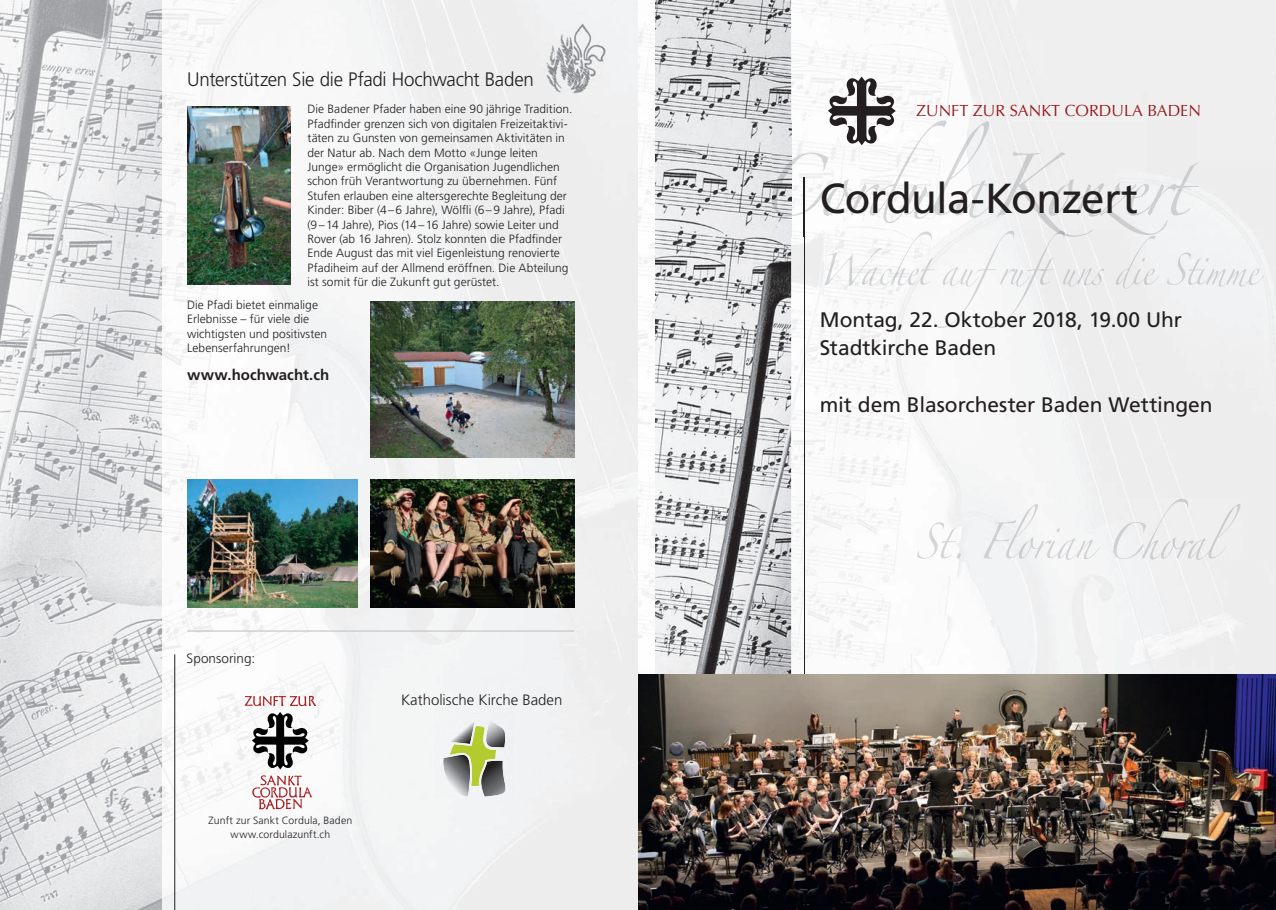
<style>
.page{position:relative;width:1276px;height:910px;background:#fff}
.page>*{position:absolute;margin:0;border:0;box-sizing:border-box;transform-origin:0 0}
.t1{font:42px "Frutiger LT";letter-spacing:-.015em;color:#231f20}
.t2{font:21px/28.5px "Frutiger LT";letter-spacing:-.005em;color:#231f20}
.t3{font:300 19.5px "Frutiger LT";letter-spacing:-.015em;color:#231f20;scale:.96 1}
.t4{font:16.2px "Optima";color:#94191c}
.t5{font:300 15px "Frutiger LT";color:#231f20}
.t6{font:700 15px "Frutiger LT";letter-spacing:.005em;color:#231f20}
.t7{font:300 13.5px "Frutiger LT";letter-spacing:.005em;color:#231f20}
.t8{font:300 12px/14.4px "Frutiger LT";color:#231f20}
.t9{font:300 10.5px/13.5px "Frutiger LT";letter-spacing:.01em;color:#231f20;text-align:center}
</style>
<div class="page">
<img style="left:0;top:0;width:791px;height:910px">
<div style="left:402px;top:694px;width:159px;height:11px;background:#f2f3f4"></div>
<img style="left:791px;top:237px;width:59px;height:437px">
<hr style="left:804px;top:177px;width:1px;height:733px;background:#231f20">
<img style="left:791px;top:120px;width:356px;height:117px">
<img style="left:1147px;top:120px;width:51px;height:111px">
<img style="left:772px;top:120px;width:19px;height:117px">
<img style="left:804px;top:177px;width:1px;height:60px">
<hr style="left:174px;top:654px;width:1px;height:256px;background:#231f20">
<img style="left:917px;top:499px;width:323px;height:61px">
<img style="left:824px;top:231px;width:440px;height:97px">
<img style="left:824px;top:231px;width:374px;height:6px">
<div style="left:432px;top:706px;width:83px;height:93px;background:#f2f3f4"></div>
<img style="left:440px;top:715px;width:68px;height:84px">
<svg style="left:245px;top:696px;width:71px;height:113px"></svg>
<svg style="left:825px;top:75px;width:73px;height:72px"></svg>
<img style="left:638px;top:674px;width:638px;height:236px">
<img style="left:187px;top:106px;width:103px;height:179px">
<img style="left:187px;top:480px;width:170px;height:127px">
<img style="left:370px;top:480px;width:204px;height:127px">
<img style="left:370px;top:302px;width:204px;height:155px">
<img style="left:543px;top:19px;width:65px;height:77px">
<hr style="left:187px;top:631px;width:387px;height:1px;background:#bcbdc0">
<h3 class="t3" style="left:187px;top:68px;width:363px">Unterstützen Sie die Pfadi Hochwacht Baden</h3>
<p class="t8" style="left:307px;top:102px;width:266px">Die Badener Pfader haben eine 90 jährige Tradition.<br>Pfadfinder grenzen sich von digitalen Freizeitaktivi&shy;täten zu Gunsten von gemeinsamen Aktivitäten in der Natur ab. Nach dem Motto «Junge leiten Junge» ermöglicht die Organisation Jugendlichen schon früh Verantwortung zu übernehmen. Fünf Stufen erlauben eine altersgerechte Begleitung der Kinder: Biber (4 – 6 Jahre), Wölfli (6 – 9 Jahre), Pfadi (9 – 14 Jahre), Pios (14 – 16 Jahre) sowie Leiter und Rover (ab 16 Jahren). Stolz konnten die Pfadfinder Ende August das mit viel Eigenleistung renovierte Pfadiheim auf der Allmend eröffnen. Die Abteilung ist somit für die Zukunft gut gerüstet.</p>
<p class="t8" style="left:187px;top:298px;width:141px">Die Pfadi bietet einmalige<br>Erlebnisse – für viele die wichtigsten und positivsten<br>Lebenserfahrungen!</p>
<p class="t6" style="left:187px;top:366px;width:144px">www.hochwacht.ch</p>
<p class="t7" style="left:187px;top:650px;width:70px">Sponsoring:</p>
<p class="t9" style="left:209px;top:814px;width:145px">Zunft zur Sankt Cordula, Baden www.cordulazunft.ch</p>
<p class="t5" style="left:401px;top:691px;width:163px">Katholische Kirche Baden</p>
<h3 class="t4" style="left:916px;top:101px;width:286px">ZUNFT ZUR SANKT CORDULA BADEN</h3>
<h1 class="t1" style="left:820px;top:174px;width:320px">Cordula-Konzert</h1>
<h2 class="t2" style="left:820px;top:305px;width:364px">Montag, 22. Oktober 2018, 19.00 Uhr<br>Stadtkirche Baden</h2>
<h2 class="t2" style="left:820px;top:391px;width:394px">mit dem Blasorchester Baden Wettingen</h2>
</div>
